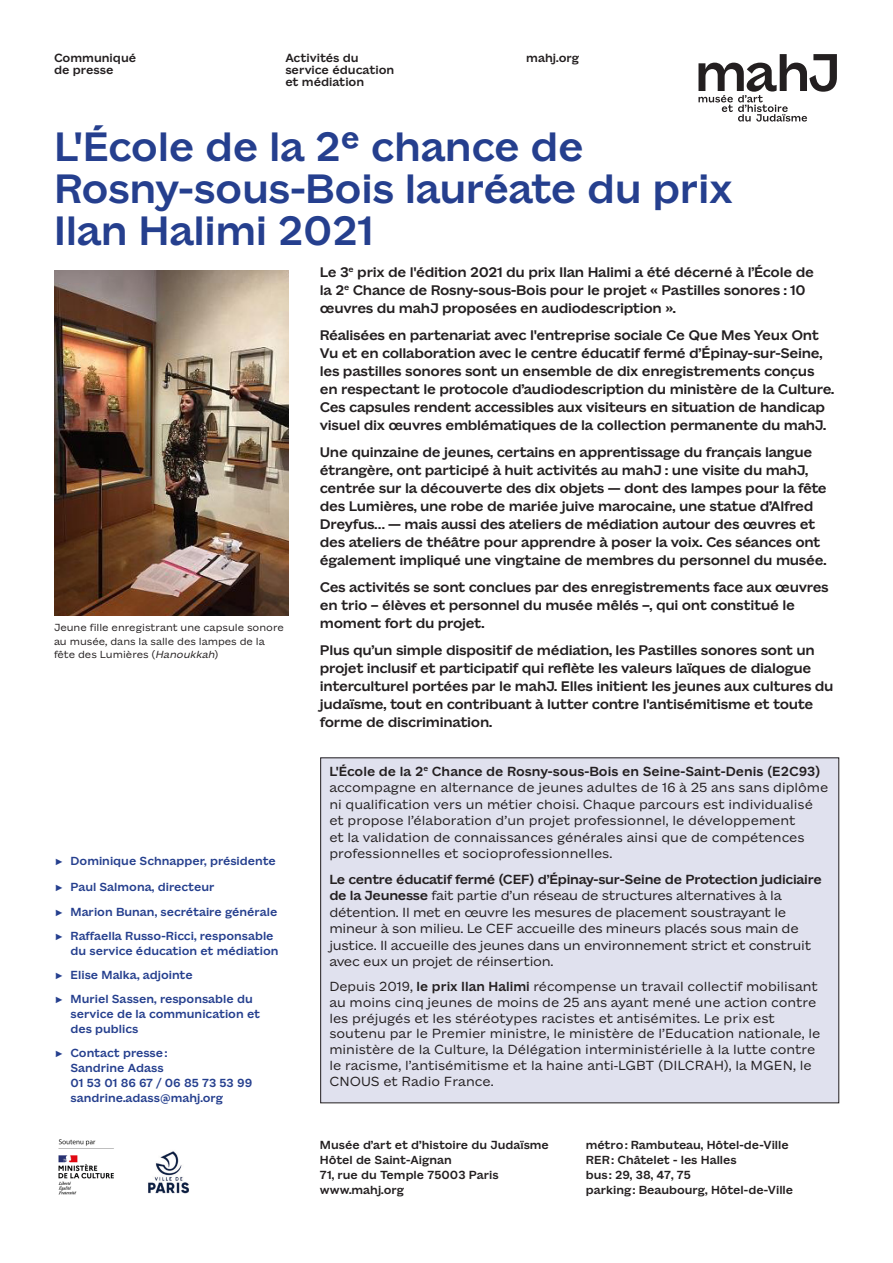
<style>
.page{position:relative;width:893px;height:1263px;background:#fff}
.page>*{position:absolute;margin:0;border:0;box-sizing:border-box;transform-origin:0 0}
.grand_titre{font:500 42px/42px "Mahj";letter-spacing:-.01em;color:#253f8e}
.texte_petit{font:500 14.25px/18px "Mahj";letter-spacing:-.02em;color:#231f20}
.t1{font:13.5px/15.8px "Mahj";color:#231f20}
.t2{font:13.5px/16.5px "Mahj";letter-spacing:-.02em;color:#231f20}
.t3{font:500 12.15px/12px "Mahj";color:#231f20}
.t4{font:500 12px/15px "Mahj";color:#253f8e}
.texte_petit-2{font:500 12px/15px "Mahj";color:#231f20}
.légende{font:10.5px/13.5px "Mahj";color:#231f20}
.s1{font-style:italic}
.s2{font-weight:500}
</style>
<div class="page">
<img style="left:54px;top:270px;width:234px;height:345px">
<svg style="left:698px;top:54px;width:139px;height:68px"></svg>
<div style="left:321px;top:758px;width:518px;height:345px;background:#e0e1ee"></div>
<img style="left:148px;top:1151px;width:41px;height:43px">
<img style="left:58px;top:1139px;width:56px;height:56px">
<p class="t3" style="left:54px;top:51px;width:84px">Communiqué</p>
<p class="t3" style="left:54px;top:63px;width:61px">de presse</p>
<p class="t3" style="left:285px;top:51px;width:75px">Activités du</p>
<p class="t3" style="left:526px;top:51px;width:55px">mahj.org</p>
<p class="t3" style="left:285px;top:63px;width:111px">service éducation et médiation</p>
<p class="grand_titre" style="left:54px;top:121px;width:680px">L'École de la 2e chance de<br>Rosny-sous-Bois lauréate du prix<br>Ilan Halimi 2021</p>
<p class="légende" style="left:54px;top:620px;width:231px">Jeune fille enregistrant une capsule sonore au musée, dans la salle des lampes de la fête des Lumières (<span class="s1">Hanoukkah</span>)</p>
<p class="t4" style="left:54px;top:852px;width:223px">▶ Dominique Schnapper, présidente</p>
<p class="t4" style="left:54px;top:878px;width:162px">▶ Paul Salmona, directeur</p>
<p class="t4" style="left:54px;top:903px;width:225px">▶ Marion Bunan, secrétaire générale</p>
<p class="t4" style="left:70px;top:927px;width:210px;text-indent:-16px">▶ Raffaella Russo-Ricci, responsable du service éducation et médiation</p>
<p class="t4" style="left:54px;top:966px;width:140px">▶ Elise Malka, adjointe</p>
<p class="t4" style="left:70px;top:990px;width:191px;text-indent:-16px">▶ Muriel Sassen, responsable du service de la communication et des publics</p>
<p class="t4" style="left:70px;top:1044px;width:183px;text-indent:-16px">▶ Contact presse:<br>Sandrine Adass<br>01 53 01 86 67 / 06 85 73 53 99 sandrine.adass@mahj.org</p>
<p class="texte_petit" style="left:320px;top:262px;width:496px">Le 3<sup>e</sup> prix de l'édition 2021 du prix Ilan Halimi a été décerné à l’École de la 2<sup>e</sup> Chance de Rosny-sous-Bois pour le projet « Pastilles sonores : 10 œuvres du mahJ proposées en audiodescription ».</p>
<p class="texte_petit" style="left:320px;top:325px;width:516px">Réalisées en partenariat avec l'entreprise sociale Ce Que Mes Yeux Ont Vu et en collaboration avec le centre éducatif fermé d’Épinay-sur-Seine, les pastilles sonores sont un ensemble de dix enregistrements conçus en respectant le protocole d’audiodescription du ministère de la Culture.<br>Ces capsules rendent accessibles aux visiteurs en situation de handicap visuel dix œuvres emblématiques de la collection permanente du mahJ.</p>
<p class="texte_petit" style="left:320px;top:442px;width:508px">Une quinzaine de jeunes, certains en apprentissage du français langue étrangère, ont participé à huit activités au mahJ : une visite du mahJ, centrée sur la découverte des dix objets — dont des lampes pour la fête des Lumières, une robe de mariée juive marocaine, une statue d’Alfred Dreyfus… — mais aussi des ateliers de médiation autour des œuvres et des ateliers de théâtre pour apprendre à poser la voix. Ces séances ont également impliqué une vingtaine de membres du personnel du musée.</p>
<p class="texte_petit" style="left:320px;top:577px;width:510px">Ces activités se sont conclues par des enregistrements face aux œuvres en trio – élèves et personnel du musée mêlés –, qui ont constitué le moment fort du projet.</p>
<p class="texte_petit" style="left:320px;top:640px;width:515px">Plus qu’un simple dispositif de médiation, les Pastilles sonores sont un projet inclusif et participatif qui reflète les valeurs laïques de dialogue interculturel portées par le mahJ. Elles initient les jeunes aux cultures du judaïsme, tout en contribuant à lutter contre l'antisémitisme et toute forme de discrimination.</p>
<p class="t1" style="left:329px;top:761px;width:501px;line-height:16.5px"><span class="s2">L'École de la 2</span><sup>e</sup> <span class="s2">Chance de Rosny-sous-Bois en Seine-Saint-Denis (E2C93) </span>accompagne en alternance de jeunes adultes de 16 à 25 ans sans diplôme ni qualification vers un métier choisi. Chaque parcours est individualisé et propose l’élaboration d’un projet professionnel, le développement<br>et la validation de connaissances générales ainsi que de compétences professionnelles et socioprofessionnelles.</p>
<p class="t2" style="left:329px;top:869px;width:494px"><span class="s2">Le centre éducatif fermé (CEF) d’Épinay-sur-Seine de Protection judiciaire de la Jeunesse</span> fait partie d’un réseau de structures alternatives à la détention. Il met en œuvre les mesures de placement soustrayant le mineur à son milieu. Le CEF accueille des mineurs placés sous main de justice. Il accueille des jeunes dans un environnement strict et construit avec eux un projet de réinsertion.</p>
<p class="t1" style="left:329px;top:977px;width:492px">Depuis 2019, <span class="s2">le prix Ilan Halimi</span> récompense un travail collectif mobilisant au moins cinq jeunes de moins de 25 ans ayant mené une action contre les préjugés et les stéréotypes racistes et antisémites. Le prix est soutenu par le Premier ministre, le ministère de l’Education nationale, le ministère de la Culture, la Délégation interministérielle à la lutte contre le racisme, l’antisémitisme et la haine anti-LGBT (DILCRAH), la MGEN, le CNOUS et Radio France.</p>
<p class="texte_petit-2" style="left:320px;top:1136px;width:231px">Musée d’art et d’histoire du Judaïsme</p>
<p class="texte_petit-2" style="left:320px;top:1151px;width:180px">Hôtel de Saint-Aignan<br>71, rue du Temple 75003 Paris www.mahj.org</p>
<p class="texte_petit-2" style="left:586px;top:1136px;width:205px">métro: Rambuteau, Hôtel-de-Ville</p>
<p class="texte_petit-2" style="left:586px;top:1151px;width:152px">RER: Châtelet - les Halles</p>
<p class="texte_petit-2" style="left:586px;top:1166px;width:107px">bus: 29, 38, 47, 75</p>
<p class="texte_petit-2" style="left:586px;top:1181px;width:209px">parking: Beaubourg, Hôtel-de-Ville</p>
</div>
